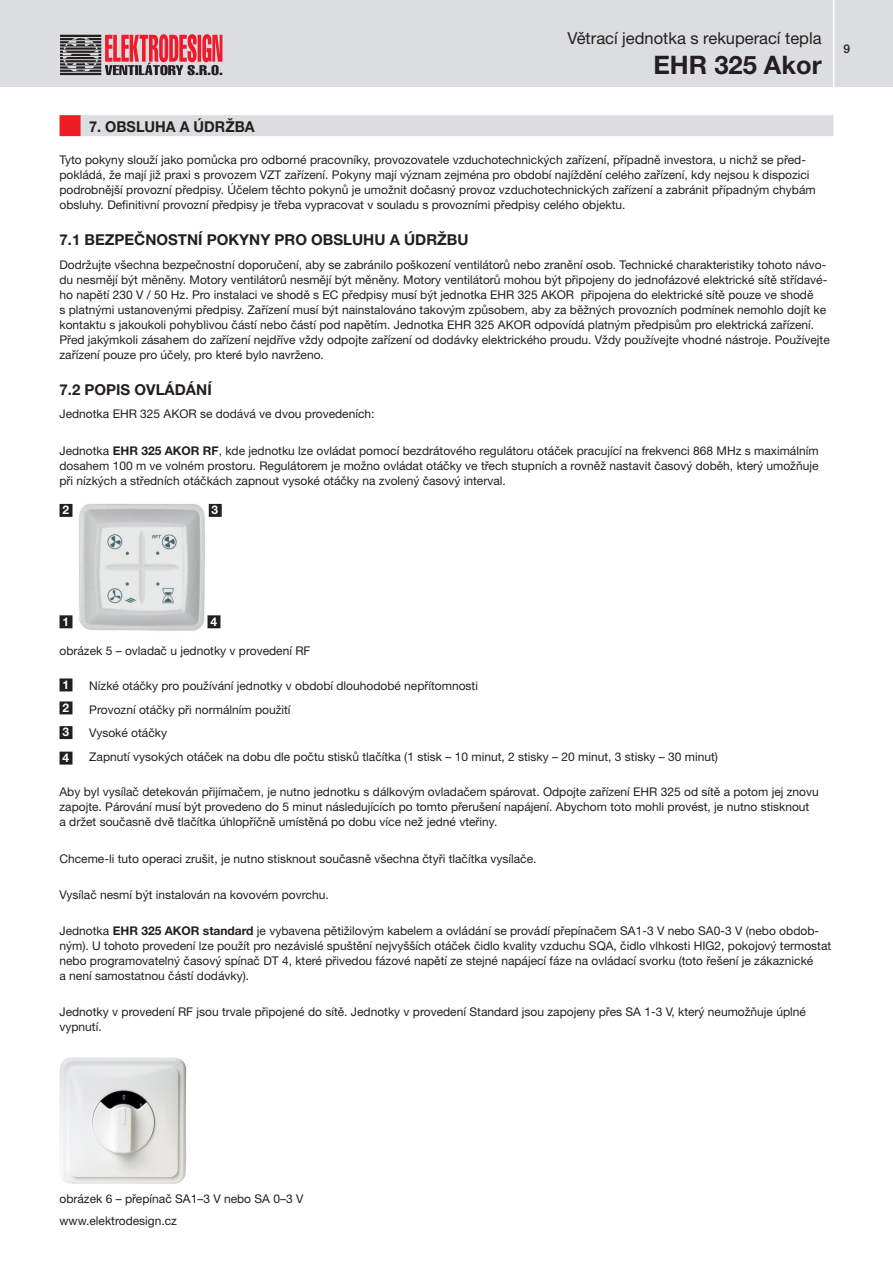
<style>
.page{position:relative;width:893px;height:1263px;background:#fff}
.page>*{position:absolute;margin:0;border:0;box-sizing:border-box;transform-origin:0 0}
.t1{font:700 25.5px "Helvetica Neue LT Pro";color:#231f20}
.t2{font:16.5px "Helvetica Neue LT Pro";color:#231f20}
.t3{font:700 15px "Helvetica Neue LT Pro";color:#231f20}
.t4{font:700 15px "Helvetica Neue LT Pro";color:#231f20;scale:.96 1}
.t5{font:12px/15px "Helvetica Neue LT Pro";color:#231f20}
.t6{font:700 12px/25px "Helvetica Neue LT Pro";color:#fff;text-align:justify}
.t7{font:500 12px "Helvetica Neue LT Pro";color:#231f20}
.s1{font-weight:700}
</style>
<div class="page">
<div style="left:0;top:0;width:893px;height:87px;background:#dcdddf"></div>
<hr style="left:833px;top:0;width:1px;height:89px;background:#fff">
<svg style="left:60px;top:34px;width:162px;height:41px"></svg>
<div style="left:60px;top:115px;width:21px;height:21px;background:#ee1d23"></div>
<div style="left:81px;top:115px;width:752px;height:21px;background:#dcdddf"></div>
<img style="left:79px;top:504px;width:126px;height:127px">
<img style="left:59px;top:1057px;width:128px;height:127px">
<div style="left:60px;top:505px;width:12px;height:11px;background:#231f20"></div>
<div style="left:60px;top:504px;width:12px;height:13px;border:2px solid #231f20"></div>
<div style="left:60px;top:616px;width:12px;height:11px;background:#231f20"></div>
<div style="left:60px;top:615px;width:12px;height:13px;border:2px solid #231f20"></div>
<div style="left:210px;top:505px;width:11px;height:11px;background:#231f20"></div>
<div style="left:209px;top:504px;width:13px;height:13px;border:2px solid #231f20"></div>
<div style="left:208px;top:616px;width:12px;height:11px;background:#231f20"></div>
<div style="left:207px;top:615px;width:13px;height:13px;border:2px solid #231f20"></div>
<div style="left:60px;top:679px;width:12px;height:11px;background:#231f20"></div>
<div style="left:60px;top:678px;width:12px;height:13px;border:2px solid #231f20"></div>
<div style="left:60px;top:702px;width:12px;height:11px;background:#231f20"></div>
<div style="left:60px;top:701px;width:12px;height:13px;border:2px solid #231f20"></div>
<div style="left:60px;top:727px;width:12px;height:11px;background:#231f20"></div>
<div style="left:60px;top:726px;width:12px;height:13px;border:2px solid #231f20"></div>
<div style="left:60px;top:752px;width:12px;height:12px;background:#231f20"></div>
<h2 class="t2" style="left:568px;top:28px;width:255px">Větrací jednotka s rekuperací tepla</h2>
<h1 class="t1" style="left:653px;top:49px;width:170px">EHR 325 Akor</h1>
<p class="t7" style="left:843px;top:41px;width:8px">9</p>
<p class="t4" style="left:89px;top:117px;width:174px">7. OBSLUHA A ÚDRŽBA</p>
<p class="t5" style="left:60px;top:152px;width:758px">Tyto pokyny slouží jako pomůcka pro odborné pracovníky, provozovatele vzduchotechnických zařízení, případně investora, u nichž se před&shy;pokládá, že mají již praxi s provozem VZT zařízení. Pokyny mají význam zejména pro období najíždění celého zařízení, kdy nejsou k dispozici podrobnější provozní předpisy. Účelem těchto pokynů je umožnit dočasný provoz vzduchotechnických zařízení a zabránit případným chybám obsluhy. Definitivní provozní předpisy je třeba vypracovat v souladu s provozními předpisy celého objektu.</p>
<p class="t3" style="left:60px;top:230px;width:411px">7.1 BEZPEČNOSTNÍ POKYNY PRO OBSLUHU A ÚDRŽBU</p>
<p class="t5" style="left:60px;top:257px;width:772px">Dodržujte všechna bezpečnostní doporučení, aby se zabránilo poškození ventilátorů nebo zranění osob. Technické charakteristiky tohoto návo&shy;du nesmějí být měněny. Motory ventilátorů nesmějí být měněny. Motory ventilátorů mohou být připojeny do jednofázové elektrické sítě střídavé&shy;ho napětí 230 V / 50 Hz. Pro instalaci ve shodě s EC předpisy musí být jednotka EHR 325 AKOR připojena do elektrické sítě pouze ve shodě<br>s platnými ustanovenými předpisy. Zařízení musí být nainstalováno takovým způsobem, aby za běžných provozních podmínek nemohlo dojít ke kontaktu s jakoukoli pohyblivou částí nebo částí pod napětím. Jednotka EHR 325 AKOR odpovídá platným předpisům pro elektrická zařízení.<br>Před jakýmkoli zásahem do zařízení nejdříve vždy odpojte zařízení od dodávky elektrického proudu. Vždy používejte vhodné nástroje. Používejte zařízení pouze pro účely, pro které bylo navrženo.</p>
<p class="t3" style="left:60px;top:380px;width:154px">7.2 POPIS OVLÁDÁNÍ</p>
<p class="t5" style="left:60px;top:406px;width:316px">Jednotka EHR 325 AKOR se dodává ve dvou provedeních:</p>
<p class="t5" style="left:60px;top:443px;width:761px;text-align:justify">Jednotka <span class="s1">EHR 325 AKOR RF</span>, kde jednotku lze ovládat pomocí bezdrátového regulátoru otáček pracující na frekvenci 868 MHz s maximálním dosahem 100 m ve volném prostoru. Regulátorem je možno ovládat otáčky ve třech stupních a rovněž nastavit časový doběh, který umožňuje při nízkých a středních otáčkách zapnout vysoké otáčky na zvolený časový interval.</p>
<p class="t6" style="left:62px;top:497px;width:8px">2</p>
<p class="t6" style="left:212px;top:497px;width:8px">3</p>
<p class="t6" style="left:62px;top:608px;width:8px">1</p>
<p class="t6" style="left:210px;top:608px;width:8px">4</p>
<p class="t5" style="left:60px;top:643px;width:252px">obrázek 5 – ovladač u jednotky v provedení RF</p>
<p class="t6" style="left:62px;top:671px;width:8px">1</p>
<p class="t5" style="left:89px;top:674px;width:630px;line-height:23.5px">Nízké otáčky pro používání jednotky v období dlouhodobé nepřítomnosti<br>Provozní otáčky při normálním použití<br>Vysoké otáčky<br>Zapnutí vysokých otáček na dobu dle počtu stisků tlačítka (1 stisk – 10 minut, 2 stisky – 20 minut, 3 stisky – 30 minut)</p>
<p class="t6" style="left:62px;top:694px;width:8px">2<br>3<br>4</p>
<p class="t5" style="left:60px;top:784px;width:761px">Aby byl vysílač detekován přijímačem, je nutno jednotku s dálkovým ovladačem spárovat. Odpojte zařízení EHR 325 od sítě a potom jej znovu zapojte. Párování musí být provedeno do 5 minut následujících po tomto přerušení napájení. Abychom toto mohli provést, je nutno stisknout<br>a držet současně dvě tlačítka úhlopříčně umístěná po dobu více než jedné vteřiny.</p>
<p class="t5" style="left:60px;top:850px;width:478px">Chceme-li tuto operaci zrušit, je nutno stisknout současně všechna čtyři tlačítka vysílače.</p>
<p class="t5" style="left:60px;top:887px;width:271px">Vysílač nesmí být instalován na kovovém povrchu.</p>
<p class="t5" style="left:60px;top:923px;width:773px">Jednotka <span class="s1">EHR 325 AKOR standard</span> je vybavena pětižilovým kabelem a ovládání se provádí přepínačem SA1-3 V nebo SA0-3 V (nebo obdob&shy;ným). U tohoto provedení lze použít pro nezávislé spuštění nejvyšších otáček čidlo kvality vzduchu SQA, čidlo vlhkosti HIG2, pokojový termostat nebo programovatelný časový spínač DT 4, které přivedou fázové napětí ze stejné napájecí fáze na ovládací svorku (toto řešení je zákaznické<br>a není samostatnou částí dodávky).</p>
<p class="t5" style="left:60px;top:1004px;width:748px">Jednotky v provedení RF jsou trvale připojené do sítě. Jednotky v provedení Standard jsou zapojeny přes SA 1-3 V, který neumožňuje úplné vypnutí.</p>
<p class="t5" style="left:60px;top:1191px;width:245px">obrázek 6 – přepínač SA1–3 V nebo SA 0–3 V</p>
<p class="t5" style="left:60px;top:1213px;width:119px">www.elektrodesign.cz</p>
</div>
